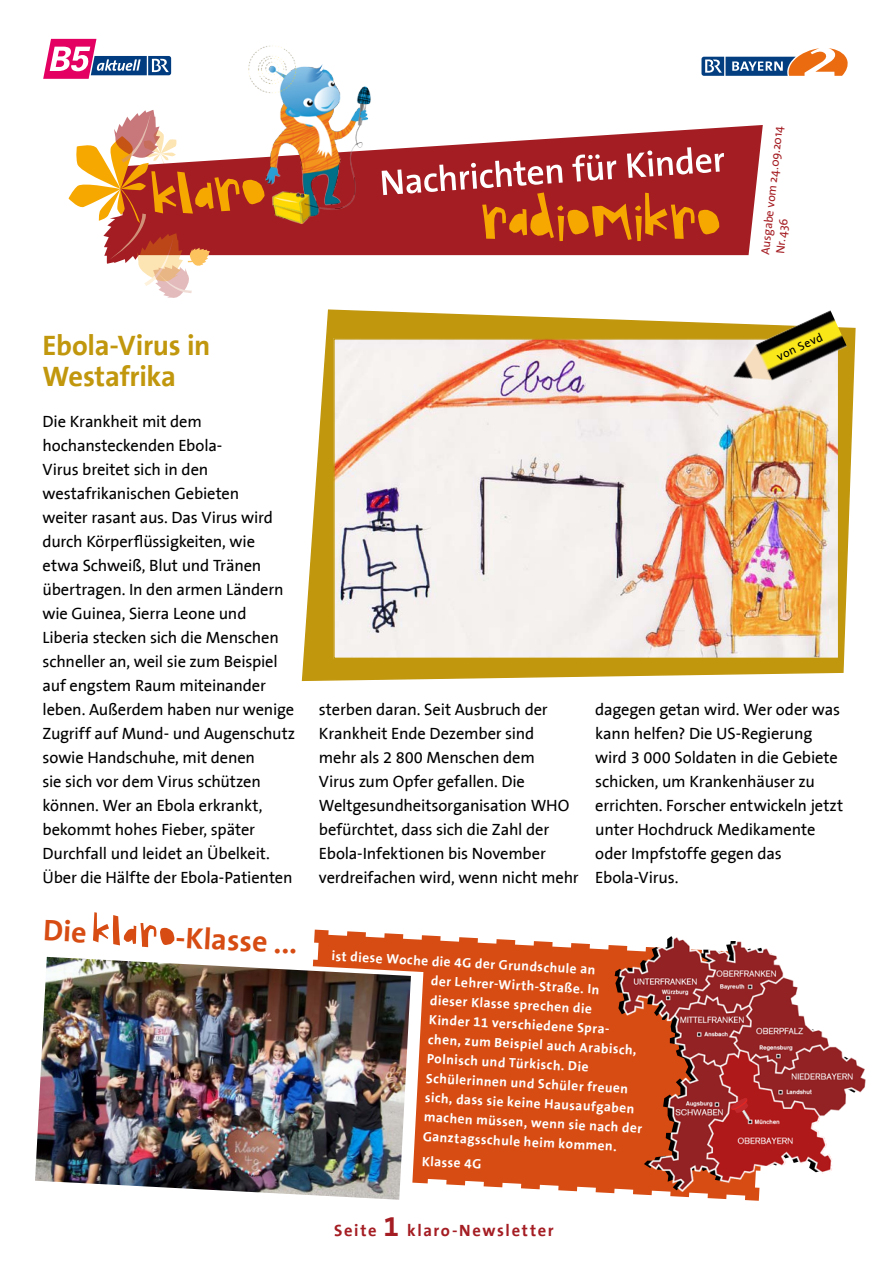
<style>
.page{position:relative;width:893px;height:1263px;background:#fff}
.page>*{position:absolute;margin:0;border:0;box-sizing:border-box;transform-origin:0 0}
.t1{font:700 28.5px/31.5px "The Sans B7";letter-spacing:-.01em;color:#c1970d}
.t2{font:16.5px/24px "The Sans B5";letter-spacing:-.01em;color:#000}
.t3{font:700 16.5px "The Sans B7";letter-spacing:.095em;color:#a41d23}
.t4{font:700 13.5px/19.5px "The Sans B7";color:#fff}
.t5{font:12px/14.7px "The Sans";color:#a41d23}
.t6{font:12px "The Sans B5";color:#000}
.s1{font-size:28.5px}
</style>
<div class="page">
<svg style="left:93px;top:912px;width:81px;height:35px"></svg>
<img style="left:35px;top:956px;width:263px;height:239px">
<img style="left:776px;top:956px;width:90px;height:218px">
<img style="left:298px;top:929px;width:478px;height:272px">
<svg style="left:301px;top:309px;width:551px;height:373px"></svg>
<img style="left:336px;top:341px;width:500px;height:315px">
<div style="left:333px;top:338px;width:506px;height:321px;border:2px solid #c1970d"></div>
<svg style="left:265px;top:125px;width:498px;height:130px;fill:#a41d23"></svg>
<img style="left:248px;top:45px;width:136px;height:182px">
<svg style="left:69px;top:110px;width:196px;height:188px"></svg>
<svg style="left:701px;top:48px;width:147px;height:28px"></svg>
<svg style="left:43px;top:38px;width:129px;height:41px"></svg>
<svg style="left:382px;top:147px;width:342px;height:94px;background:#b64234"></svg>
<img style="left:696px;top:309px;width:160px;height:144px">
<p class="t5" style="left:757px;top:254px;width:131px;rotate:-84deg">Ausgabe vom 24.09.2014<br>Nr. 436</p>
<h1 class="t1" style="left:43px;top:330px;width:169px">Ebola-Virus in<br>Westafrika</h1>
<p class="t2" style="left:43px;top:410px;width:254px">Die Krankheit mit dem hochansteckenden Ebola-<br>Virus breitet sich in den westafrikanischen Gebieten<br>weiter rasant aus. Das Virus wird durch Körperflüssigkeiten, wie etwa Schweiß, Blut und Tränen übertragen. In den armen Ländern wie Guinea, Sierra Leone und<br>Liberia stecken sich die Menschen schneller an, weil sie zum Beispiel auf engstem Raum miteinander leben. Außerdem haben nur wenige<br>Zugriff auf Mund- und Augenschutz sowie Handschuhe, mit denen<br>sie sich vor dem Virus schützen können. Wer an Ebola erkrankt, bekommt hohes Fieber, später<br>Durchfall und leidet an Übelkeit.<br>Über die Hälfte der Ebola-Patienten</p>
<p class="t6" style="left:775px;top:351px;width:51px;rotate:-25deg">von Sevd</p>
<p class="t2" style="left:319px;top:698px;width:261px">sterben daran. Seit Ausbruch der<br>Krankheit Ende Dezember sind<br>mehr als 2 800 Menschen dem<br>Virus zum Opfer gefallen. Die<br>Weltgesundheitsorganisation WHO befürchtet, dass sich die Zahl der<br>Ebola-Infektionen bis November verdreifachen wird, wenn nicht mehr</p>
<p class="t2" style="left:595px;top:698px;width:250px">dagegen getan wird. Wer oder was kann helfen? Die US-Regierung wird 3 000 Soldaten in die Gebiete schicken, um Krankenhäuser zu errichten. Forscher entwickeln jetzt unter Hochdruck Medikamente oder Impfstoffe gegen das<br>Ebola-Virus.</p>
<p class="t4" style="left:433px;top:952px;width:220px;text-indent:-257px;rotate:3deg"><sup>-Klasse</sup> <sup>...</sup> ist diese Woche die 4G der Grundschule an<br>der Lehrer-Wirth-Straße. In<br>dieser Klasse sprechen die<br>Kinder 11 verschiedene Spra&shy;chen, zum Beispiel auch Arabisch,<br>Polnisch und Türkisch. Die<br>Schülerinnen und Schüler freuen sich, dass sie keine Hausaufgaben machen müssen, wenn sie nach der<br>Ganztagsschule heim kommen.</p>
<p class="t4" style="left:422px;top:1152px;width:61px;rotate:3deg">Klasse 4G</p>
<p class="t3" style="left:334px;top:1221px;width:221px">Seite <span class="s1">1</span> klaro-Newsletter</p>
</div>
